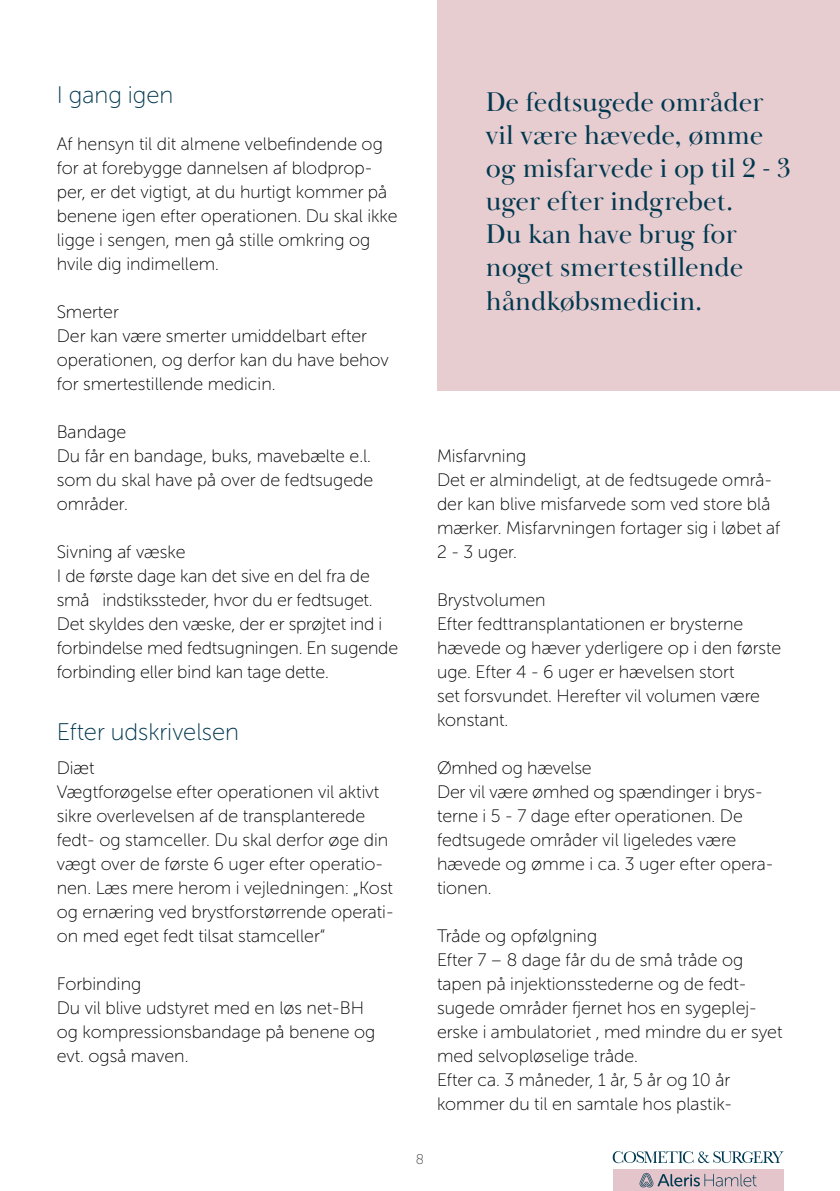
<style>
.page{position:relative;width:840px;height:1191px;background:#fff}
.page>*{position:absolute;margin:0;border:0;box-sizing:border-box;transform-origin:0 0}
.fremhævet_tekst_13pt{font:27.8px/33.2px "Baskerville Display PT";color:#00384f}
.mellemrubrik_1_linje{font:24px "Museo Sans Rounded 100";color:#00384f}
.brødtekst{font:18px/24px "Museo Sans Rounded 100";color:#000}
.brødtekst_medium{font:18px "Museo Sans Rounded 100";color:#000}
.t1{font:14px "Museo Sans Rounded 100";color:#484847}
</style>
<div class="page">
<div style="left:612px;top:1169px;width:170px;height:22px;background:#e3c5cb"></div>
<svg style="left:639px;top:1173px;width:117px;height:14px"></svg>
<svg style="left:612px;top:1151px;width:170px;height:12px"></svg>
<div style="left:437px;top:0;width:402px;height:390px;background:#e7ccd0"></div>
<p class="mellemrubrik_1_linje" style="left:57px;top:82px;width:118px">I gang igen</p>
<p class="brødtekst" style="left:57px;top:132px;width:342px">Af hensyn til dit almene velbefindende og for at forebygge dannelsen af blodprop&shy;per, er det vigtigt, at du hurtigt kommer på benene igen efter operationen. Du skal ikke ligge i sengen, men gå stille omkring og hvile dig indimellem.</p>
<p class="brødtekst_medium" style="left:57px;top:302px;width:64px">Smerter</p>
<p class="brødtekst" style="left:57px;top:324px;width:333px">Der kan være smerter umiddelbart efter operationen, og derfor kan du have behov for smertestillende medicin.</p>
<p class="brødtekst_medium" style="left:57px;top:422px;width:71px">Bandage</p>
<p class="brødtekst" style="left:57px;top:444px;width:318px;text-align:justify">Du får en bandage, buks, mavebælte e.l. som du skal have på over de fedtsugede områder.</p>
<p class="brødtekst_medium" style="left:57px;top:542px;width:130px">Sivning af væske</p>
<p class="brødtekst" style="left:57px;top:564px;width:343px">I de første dage kan det sive en del fra de små̊ indstikssteder, hvor du er fedtsuget.<br>Det skyldes den væske, der er sprøjtet ind i forbindelse med fedtsugningen. En sugende forbinding eller bind kan tage dette.</p>
<p class="mellemrubrik_1_linje" style="left:57px;top:718px;width:184px">Efter udskrivelsen</p>
<p class="brødtekst_medium" style="left:57px;top:758px;width:39px">Diæt</p>
<p class="brødtekst" style="left:57px;top:780px;width:338px">Vægtforøgelse efter operationen vil aktivt sikre overlevelsen af de transplanterede fedt- og stamceller. Du skal derfor øge din vægt over de første 6 uger efter operatio&shy;nen. Læs mere herom i vejledningen: „Kost og ernæring ved brystforstørrende operati&shy;on med eget fedt tilsat stamceller“</p>
<p class="brødtekst_medium" style="left:57px;top:974px;width:86px">Forbinding</p>
<p class="brødtekst" style="left:57px;top:996px;width:309px">Du vil blive udstyret med en løs net-BH</p>
<p class="brødtekst" style="left:57px;top:1020px;width:320px">og kompressionsbandage på benene og</p>
<p class="brødtekst" style="left:57px;top:1044px;width:133px">evt. også maven.</p>
<p class="fremhævet_tekst_13pt" style="left:485px;top:85px;width:306px">De fedtsugede områder vil være hævede, ømme og misfarvede i op til 2 - 3 uger efter indgrebet.<br>Du kan have brug for noget smertestillende håndkøbsmedicin.</p>
<p class="brødtekst_medium" style="left:437px;top:446px;width:91px">Misfarvning</p>
<p class="brødtekst" style="left:437px;top:468px;width:345px">Det er almindeligt, at de fedtsugede områ&shy;der kan blive misfarvede som ved store blå mærker. Misfarvningen fortager sig i løbet af 2 - 3 uger.</p>
<p class="brødtekst_medium" style="left:437px;top:590px;width:110px">Brystvolumen</p>
<p class="brødtekst" style="left:437px;top:612px;width:345px">Efter fedttransplantationen er brysterne hævede og hæver yderligere op i den første uge. Efter 4 - 6 uger er hævelsen stort<br>set forsvundet. Herefter vil volumen være konstant.</p>
<p class="brødtekst" style="left:437px;top:756px;width:156px">Ømhed og hævelse</p>
<p class="brødtekst" style="left:437px;top:780px;width:338px">Der vil være ømhed og spændinger i brys&shy;terne i 5 - 7 dage efter operationen. De fedtsugede områder vil ligeledes være hævede og ømme i ca. 3 uger efter opera&shy;tionen.</p>
<p class="brødtekst_medium" style="left:437px;top:926px;width:162px">Tråde og opfølgning</p>
<p class="brødtekst" style="left:437px;top:948px;width:347px">Efter 7 – 8 dage får du de små tråde og tapen på injektionsstederne og de fedt&shy;sugede områder fjernet hos en sygeplej&shy;erske i ambulatoriet , med mindre du er syet med selvopløselige tråde.</p>
<p class="brødtekst" style="left:437px;top:1068px;width:295px">Efter ca. 3 måneder, 1 år, 5 år og 10 år</p>
<p class="brødtekst" style="left:437px;top:1092px;width:296px">kommer du til en samtale hos plastik-</p>
<p class="t1" style="left:415px;top:1151px;width:10px">8</p>
</div>
